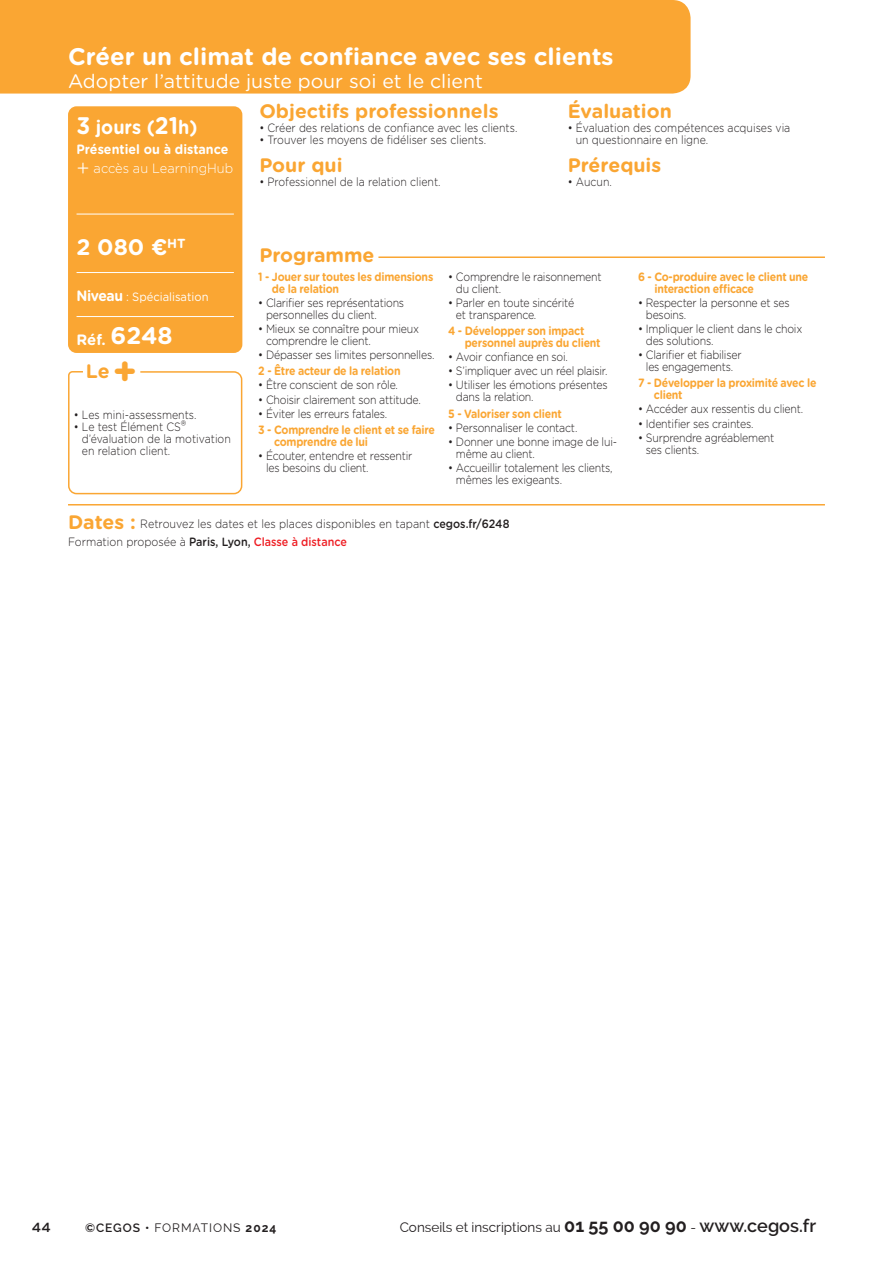
<style>
.page{position:relative;width:893px;height:1263px;background:#fff}
.page>*{position:absolute;margin:0;border:0;box-sizing:border-box;transform-origin:0 0}
.Titre_Notice_Stage-50{font:700 24px "Gotham Rounded";color:#fff}
.Réf_Stage-50{font:700 24px "Gotham Rounded";color:#fff}
.TEXTE_-_encart_info_-_Prix_Stage-50{font:700 22.5px "Gotham Rounded";color:#fff}
.TITRE_Obj_Pour_qui_Eval_Certif_Prérequis{font:700 19.5px "Gotham Rounded";color:#faa633}
.Sous_titre_Notice_Stage-50{font:19.5px "Gotham Rounded";color:#fff}
.TEXTE_-_Encart_info_-_nbr_de_jour_Stage-{font:700 19.5px "Gotham Rounded";color:#fff;scale:.93 1}
.Titre_Programme_Stage-50{font:700 19.5px "Gotham Rounded";color:#faa633}
.Réf_Stage-50-2{font:700 15px "Gotham Rounded";color:#fff}
.t1{font:13.5px "Raleway";color:#231f20}
.TEXTE_-_Encart_info_-_Distribution_Stage{font:700 13.5px "Gotham Rounded";color:#fff;scale:.93 1}
.TEXTE_-_Encart_info_-_LearningHub_Stage-{font:300 13.5px "Gotham Rounded";color:#fff;scale:.95 1}
.Folios_G{font:500 13.5px "Ryker";color:#231f20}
.TEXTE_Programme_Stage-50{font:300 12px/12px "Gotham Rounded";letter-spacing:-.02em;color:#231f20;scale:.88 1}
._2017_Texte_Programme_Espace_avant_1mm_Ch{font:700 12px/12px "Gotham Rounded";letter-spacing:-.02em;color:#faa633;scale:.88 1}
.TEXTE_Obj_Pour_qui_Eval_Certif_Prérequis{font:300 12px/12px "Gotham Rounded";color:#231f20;scale:.88 1}
.TEXTE_Pts_forts_Stage-50{font:300 12px/12px "Gotham Rounded";color:#231f20;scale:.88 1}
.Texte_Date_Stage-50{font:300 12px "Gotham Rounded";color:#231f20;scale:.9 1}
.Texte_Villes_Stage-50{font:300 12px "Gotham Rounded";color:#231f20;scale:.9 1}
.TEXTE_-_Niveau_Stage-50{font:12px "Gotham Rounded";color:#fff;scale:.93 1}
._2023_Cegos___Formations_page_G{font:12px "Raleway";letter-spacing:.08em;color:#231f20}
.s1{font-size:24px}
.s2{font-size:22.5px}
.s3{font-weight:700;font-size:15px}
.s4{font-size:39px}
.s5{font-size:15px}
.s6{font-weight:500}
.s7{font-weight:500;color:#ee1d23}
.s8{font-weight:600}
.s9{font-weight:700}
.s10{font-weight:700;font-size:18px}
.s11{font-weight:600;font-size:18px}
</style>
<div class="page">
<div style="left:68px;top:106px;width:174px;height:247px;background:#faa633;border-radius:9px"></div>
<hr style="left:77px;top:214px;width:157px;height:1px;background:#fff">
<hr style="left:77px;top:272px;width:157px;height:1px;background:#fff">
<hr style="left:77px;top:316px;width:157px;height:1px;background:#fff">
<div style="left:0;top:0;width:691px;height:94px;background:#faa633"></div>
<hr style="left:68px;top:504px;width:757px;height:1px;background:#faa633">
<hr style="left:378px;top:256px;width:447px;height:2px;background:#faa633">
<svg style="left:68px;top:371px;width:175px;height:124px"></svg>
<p class="Titre_Notice_Stage-50" style="left:68px;top:39px;width:547px">Créer un climat de confiance avec ses clients</p>
<p class="Sous_titre_Notice_Stage-50" style="left:68px;top:68px;width:416px">Adopter l’attitude juste pour soi et le client</p>
<p class="TEXTE_-_Encart_info_-_nbr_de_jour_Stage-" style="left:77px;top:113px;width:132px"><span class="s1">3</span> jours (<span class="s1">21</span>h)</p>
<p class="TEXTE_-_Encart_info_-_Distribution_Stage" style="left:77px;top:139px;width:165px">Présentiel ou à distance</p>
<p class="TEXTE_-_Encart_info_-_LearningHub_Stage-" style="left:77px;top:159px;width:167px"><span class="s2">+</span> accès au LearningHub</p>
<p class="TEXTE_-_encart_info_-_Prix_Stage-50" style="left:77px;top:231px;width:111px">2 080 €<sup>HT</sup></p>
<p class="TEXTE_-_Niveau_Stage-50" style="left:77px;top:289px;width:143px"><span class="s3">Niveau</span> : Spécialisation</p>
<p class="Réf_Stage-50-2" style="left:77px;top:328px;width:31px">Réf.</p>
<p class="Réf_Stage-50" style="left:111px;top:318px;width:64px">6248</p>
<p class="TITRE_Obj_Pour_qui_Eval_Certif_Prérequis" style="left:86px;top:357px;width:53px">Le<span class="s4">+</span></p>
<p class="TEXTE_Pts_forts_Stage-50" style="left:74px;top:409px;width:141px">• Les mini-assessments.</p>
<p class="TEXTE_Pts_forts_Stage-50" style="left:82px;top:421px;width:171px;text-indent:-8px">• Le test Élément CS<span class="s5">® </span>d’évaluation de la motivation en relation client.</p>
<p class="TITRE_Obj_Pour_qui_Eval_Certif_Prérequis" style="left:259px;top:96px;width:241px">Objectifs professionnels</p>
<p class="TEXTE_Obj_Pour_qui_Eval_Certif_Prérequis" style="left:259px;top:121px;width:295px">• Créer des relations de confiance avec les clients.</p>
<p class="TEXTE_Obj_Pour_qui_Eval_Certif_Prérequis" style="left:259px;top:133px;width:259px">• Trouver les moyens de fidéliser ses clients.</p>
<p class="TITRE_Obj_Pour_qui_Eval_Certif_Prérequis" style="left:259px;top:151px;width:85px">Pour qui</p>
<p class="TEXTE_Obj_Pour_qui_Eval_Certif_Prérequis" style="left:259px;top:175px;width:207px">• Professionnel de la relation client.</p>
<p class="Titre_Programme_Stage-50" style="left:259px;top:241px;width:117px">Programme</p>
<p class="TITRE_Obj_Pour_qui_Eval_Certif_Prérequis" style="left:568px;top:96px;width:106px">Évaluation</p>
<p class="TEXTE_Obj_Pour_qui_Eval_Certif_Prérequis" style="left:576px;top:121px;width:245px;text-indent:-8px">• Évaluation des compétences acquises via un questionnaire en ligne.</p>
<p class="TITRE_Obj_Pour_qui_Eval_Certif_Prérequis" style="left:568px;top:151px;width:95px">Prérequis</p>
<p class="TEXTE_Obj_Pour_qui_Eval_Certif_Prérequis" style="left:568px;top:175px;width:52px">• Aucun.</p>
<p class="_2017_Texte_Programme_Espace_avant_1mm_Ch" style="left:272px;top:270px;width:185px;text-indent:-14px">1 - Jouer sur toutes les dimensions de la relation</p>
<p class="TEXTE_Programme_Stage-50" style="left:266px;top:296px;width:158px;text-indent:-8px">• Clarifier ses représentations personnelles du client.</p>
<p class="TEXTE_Programme_Stage-50" style="left:266px;top:322px;width:175px;text-indent:-8px">• Mieux se connaître pour mieux comprendre le client.</p>
<p class="TEXTE_Programme_Stage-50" style="left:258px;top:348px;width:202px">• Dépasser ses limites personnelles.</p>
<p class="_2017_Texte_Programme_Espace_avant_1mm_Ch" style="left:258px;top:365px;width:163px">2 - Être acteur de la relation</p>
<p class="TEXTE_Programme_Stage-50" style="left:258px;top:379px;width:160px">• Être conscient de son rôle.</p>
<p class="TEXTE_Programme_Stage-50" style="left:258px;top:393px;width:186px">• Choisir clairement son attitude.</p>
<p class="TEXTE_Programme_Stage-50" style="left:258px;top:407px;width:148px">• Éviter les erreurs fatales.</p>
<p class="_2017_Texte_Programme_Espace_avant_1mm_Ch" style="left:274px;top:423px;width:184px;text-indent:-16px">3 - Comprendre le client et se faire comprendre de lui</p>
<p class="TEXTE_Programme_Stage-50" style="left:266px;top:449px;width:168px;text-indent:-8px">• Écouter, entendre et ressentir les besoins du client.</p>
<p class="TEXTE_Programme_Stage-50" style="left:456px;top:270px;width:167px;text-indent:-8px">• Comprendre le raisonnement du client.</p>
<p class="TEXTE_Programme_Stage-50" style="left:456px;top:296px;width:136px;text-indent:-8px">• Parler en toute sincérité et transparence.</p>
<p class="_2017_Texte_Programme_Espace_avant_1mm_Ch" style="left:465px;top:324px;width:156px;text-indent:-16px">4 - Développer son impact personnel auprès du client</p>
<p class="TEXTE_Programme_Stage-50" style="left:448px;top:350px;width:138px">• Avoir confiance en soi.</p>
<p class="TEXTE_Programme_Stage-50" style="left:448px;top:365px;width:182px">• S’impliquer avec un réel plaisir.</p>
<p class="TEXTE_Programme_Stage-50" style="left:456px;top:379px;width:174px;text-indent:-8px">• Utiliser les émotions présentes dans la relation.</p>
<p class="_2017_Texte_Programme_Espace_avant_1mm_Ch" style="left:448px;top:407px;width:131px">5 - Valoriser son client</p>
<p class="TEXTE_Programme_Stage-50" style="left:448px;top:421px;width:148px">• Personnaliser le contact.</p>
<p class="TEXTE_Programme_Stage-50" style="left:456px;top:435px;width:185px;text-indent:-8px">• Donner une bonne image de lui&shy;même au client.</p>
<p class="TEXTE_Programme_Stage-50" style="left:456px;top:461px;width:179px;text-indent:-8px">• Accueillir totalement les clients, mêmes les exigeants.</p>
<p class="_2017_Texte_Programme_Espace_avant_1mm_Ch" style="left:654px;top:270px;width:177px;text-indent:-16px">6 - Co-produire avec le client une interaction efficace</p>
<p class="TEXTE_Programme_Stage-50" style="left:646px;top:296px;width:165px;text-indent:-8px">• Respecter la personne et ses besoins.</p>
<p class="TEXTE_Programme_Stage-50" style="left:646px;top:322px;width:179px;text-indent:-8px">• Impliquer le client dans le choix des solutions.</p>
<p class="TEXTE_Programme_Stage-50" style="left:638px;top:348px;width:119px;text-align:center">• Clarifier et fiabiliser les engagements.</p>
<p class="_2017_Texte_Programme_Espace_avant_1mm_Ch" style="left:654px;top:377px;width:186px;text-indent:-16px">7 - Développer la proximité avec le client</p>
<p class="TEXTE_Programme_Stage-50" style="left:638px;top:403px;width:189px">• Accéder aux ressentis du client.</p>
<p class="TEXTE_Programme_Stage-50" style="left:638px;top:417px;width:133px">• Identifier ses craintes.</p>
<p class="TEXTE_Programme_Stage-50" style="left:646px;top:431px;width:148px;text-indent:-8px">• Surprendre agréablement ses clients.</p>
<p class="TITRE_Obj_Pour_qui_Eval_Certif_Prérequis" style="left:68px;top:508px;width:69px">Dates :</p>
<p class="Texte_Date_Stage-50" style="left:140px;top:516px;width:412px">Retrouvez les dates et les places disponibles en tapant <span class="s6">cegos.fr/6248</span></p>
<p class="Texte_Villes_Stage-50" style="left:68px;top:534px;width:311px">Formation proposée à <span class="s6">Paris, Lyon,</span> <span class="s7">Classe à distance</span></p>
<p class="Folios_G" style="left:31px;top:1219px;width:21px">44</p>
<p class="_2023_Cegos___Formations_page_G" style="left:85px;top:1221px;width:193px"><span class="s8">©CEGOS •</span> FORMATIONS <span class="s9">2024</span></p>
<p class="t1" style="left:400px;top:1219px;width:418px">Conseils et inscriptions au <span class="s10">01 55 00 90 90</span> - <span class="s11">www.cegos.fr</span></p>
</div>
